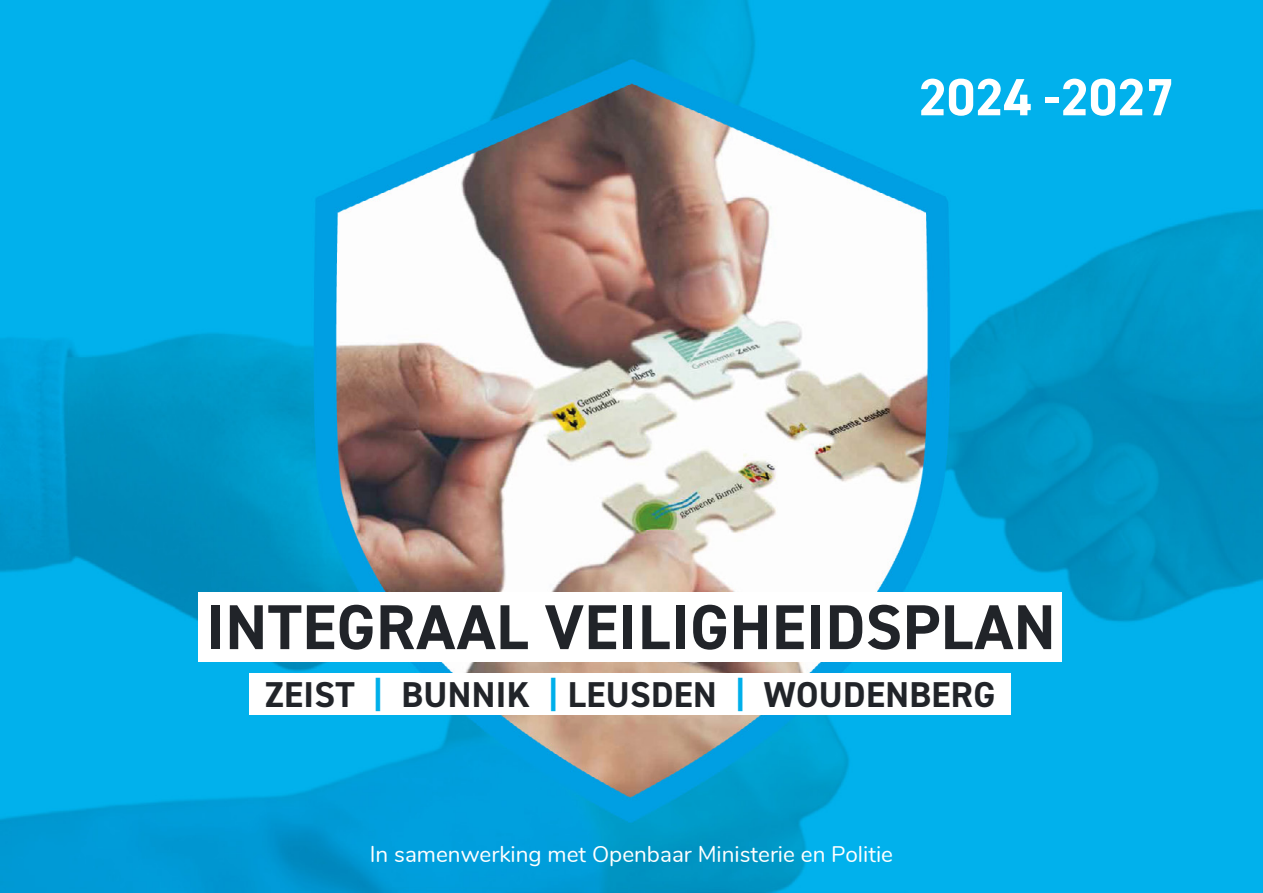
<style>
.page{position:relative;width:1263px;height:893px;background:#fff}
.page>*{position:absolute;margin:0;border:0;box-sizing:border-box;transform-origin:0 0}
.t1{font:700 63.6px "DIN2014";letter-spacing:.01em;color:#212429}
.t2{font:700 52.5px "DIN2014";color:#fff}
.t3{font:700 36px "DIN2014";letter-spacing:.01em;color:#212429}
.t4{font:22.5px "Nunito";color:#fff}
.s1{color:#00afea}
</style>
<div class="page">
<img style="left:0;top:0;width:1263px;height:893px">
<div style="left:199px;top:592px;width:862px;height:70px;background:#fff"></div>
<div style="left:250px;top:673px;width:761px;height:42px;background:#fff"></div>
<p class="t2" style="left:918px;top:62px;width:257px">2024 -2027</p>
<p class="t1" style="left:206px;top:585px;width:851px">INTEGRAAL VEILIGHEIDSPLAN</p>
<p class="t3" style="left:265px;top:671px;width:732px">ZEIST <span class="s1">|</span> BUNNIK <span class="s1">|</span> LEUSDEN <span class="s1">|</span> WOUDENBERG</p>
<p class="t4" style="left:370px;top:837px;width:525px">In samenwerking met Openbaar Ministerie en Politie</p>
</div>
